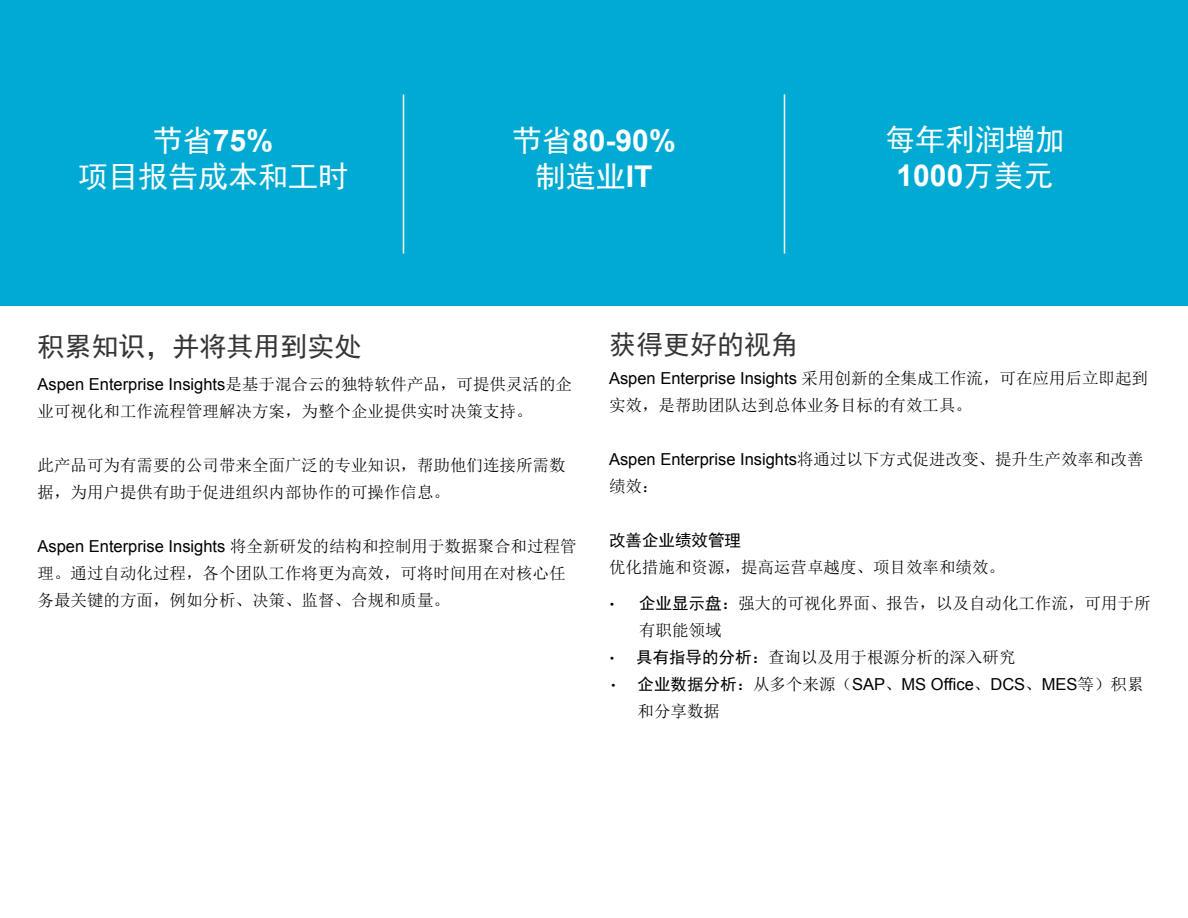
<style>
.page{position:relative;width:1188px;height:918px;background:#fff}
.page>*{position:absolute;margin:0;border:0;box-sizing:border-box;transform-origin:0 0}
.table-heading{font:30px/36px "Sim Hei";color:#fff;text-align:center}
.table-heading-2{font:700 30px "Arial";color:#fff}
.t1{font:27px "Sim Hei";color:#363534}
.t2{font:16.5px/27px "Sim Sun";color:#000}
.t3{font:16.5px "Sim Hei";color:#000}
.s1{font-family:"Sim Hei";font-weight:400}
.s2{font-family:"Arial";font-weight:700}
.s3{font-family:"Arial"}
.s4{font-size:12px}
.s5{font-family:"Sim Hei"}
</style>
<div class="page">
<div style="left:0;top:0;width:1188px;height:306px;background:#00aad3"></div>
<hr style="left:403px;top:94px;width:1px;height:160px;background:#fff">
<hr style="left:784px;top:94px;width:1px;height:160px;background:#fff">
<p class="table-heading-2" style="left:153px;top:120px;width:122px"><span class="s1">节省</span>75%</p>
<p class="table-heading" style="left:78px;top:158px;width:271px">项目报告成本和工时</p>
<p class="table-heading-2" style="left:512px;top:120px;width:165px"><span class="s1">节省</span>80-90%</p>
<p class="table-heading" style="left:536px;top:158px;width:118px">制造业<span class="s2">IT</span></p>
<p class="table-heading" style="left:885px;top:121px;width:181px">每年利润增加<br><span class="s2">1000</span>万美元</p>
<p class="t1" style="left:38px;top:332px;width:325px">积累知识，并将其用到实处</p>
<p class="t2" style="left:38px;top:371px;width:536px"><span class="s3">Aspen Enterprise Insights</span>是基于混合云的独特软件产品，可提供灵活的企业可视化和工作流程管理解决方案，为整个企业提供实时决策支持。</p>
<p class="t2" style="left:38px;top:452px;width:529px">此产品可为有需要的公司带来全面广泛的专业知识，帮助他们连接所需数据，为用户提供有助于促进组织内部协作的可操作信息。</p>
<p class="t2" style="left:38px;top:533px;width:541px"><span class="s3">Aspen Enterprise Insights</span> 将全新研发的结构和控制用于数据聚合和过程管理。通过自动化过程，各个团队工作将更为高效，可将时间用在对核心任务最关键的方面，例如分析、决策、监督、合规和质量。</p>
<p class="t1" style="left:609px;top:331px;width:190px">获得更好的视角</p>
<p class="t2" style="left:609px;top:365px;width:541px"><span class="s3">Aspen Enterprise Insights</span> 采用创新的全集成工作流，可在应用后立即起到实效，是帮助团队达到总体业务目标的有效工具。</p>
<p class="t2" style="left:609px;top:446px;width:536px"><span class="s3">Aspen Enterprise Insights</span>将通过以下方式促进改变、提升生产效率和改善绩效：</p>
<p class="t3" style="left:609px;top:532px;width:133px">改善企业绩效管理</p>
<p class="t2" style="left:609px;top:554px;width:397px">优化措施和资源，提高运营卓越度、项目效率和绩效。</p>
<p class="t2" style="left:639px;top:590px;width:513px;text-indent:-30px"><span class="s4">•</span> <span class="s5">企业显示盘：</span>强大的可视化界面、报告，以及自动化工作流，可用于所有职能领域</p>
<p class="t2" style="left:609px;top:644px;width:408px"><span class="s4">•</span> <span class="s5">具有指导的分析：</span>查询以及用于根源分析的深入研究</p>
<p class="t2" style="left:638px;top:671px;width:508px;text-indent:-27px"><span class="s4">•</span> <span class="s5">企业数据分析：</span>从多个来源（<span class="s3">SAP</span>、<span class="s3">MS Office</span>、<span class="s3">DCS</span>、<span class="s3">MES</span>等）积累和分享数据</p>
</div>
